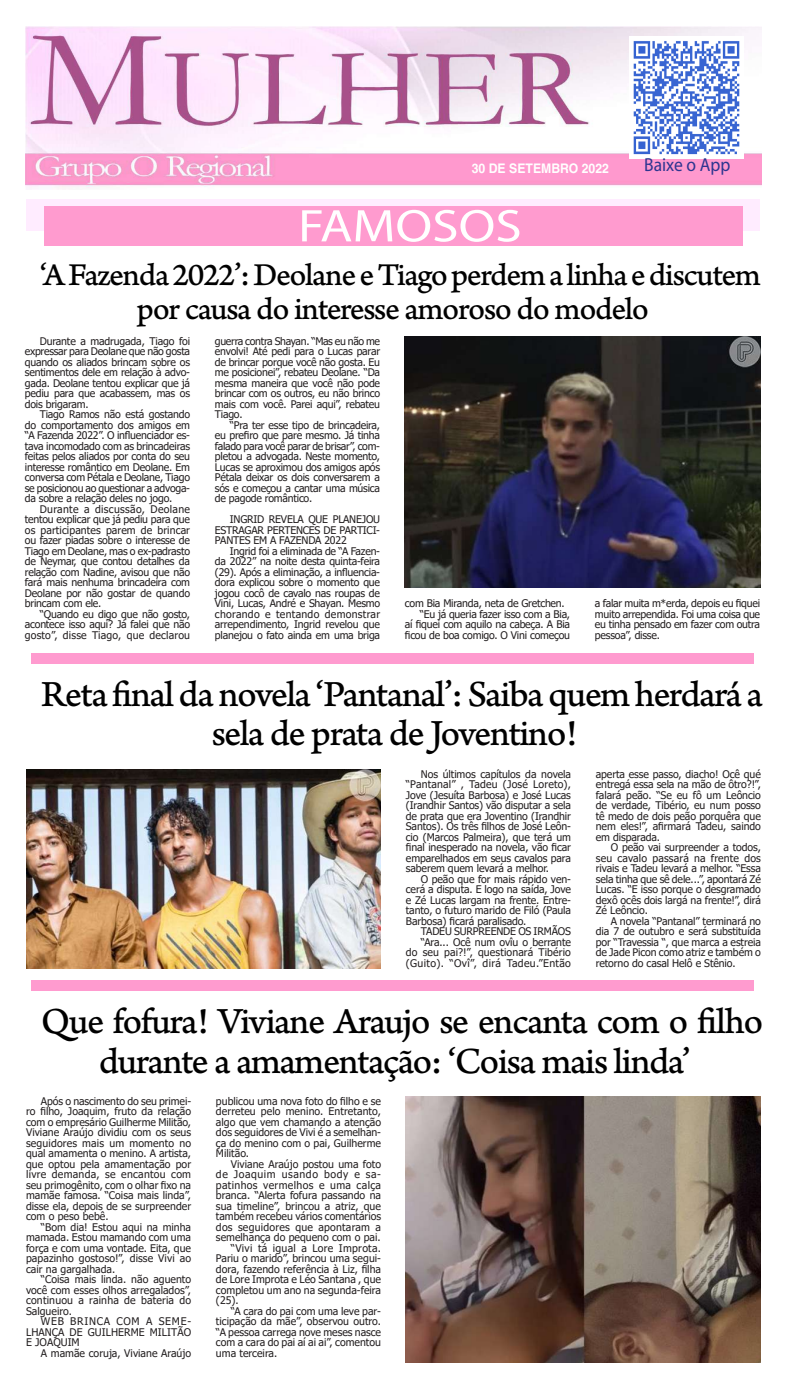
<style>
.page{position:relative;width:787px;height:1389px;background:#fff}
.page>*{position:absolute;margin:0;border:0;box-sizing:border-box;transform-origin:0 0}
.t1{font:46.11px "Myriad Pro";color:#fff;scale:1.16 1}
.t2{font:38.5px/39.4px "Arno Pro Caption";letter-spacing:-.045em;color:#000;text-align:center}
.t3{font:33.25px/33.2px "Arno Pro Caption";letter-spacing:-.045em;color:#000;text-align:center}
.t4{font:18.9px "Myriad Pro";color:#2d3590;scale:.93 1}
.t5{font:700 13.21px "Helvetica";color:#fff;scale:.93 1}
.t6{font:10.5px/10.5px "Tahoma";letter-spacing:-.01em;color:#231f20;text-align:justify}
.t7{font:10.5px/10.5px "Tahoma";letter-spacing:.01em;color:#231f20;text-align:right}
.t8{font:10.5px "Tahoma";letter-spacing:.03em;color:#231f20}
.t9{font:10.5px "Tahoma";letter-spacing:.02em;color:#231f20}
.t10{font:10.5px "Tahoma";letter-spacing:.025em;color:#231f20}
.t11{font:10.5px "Tahoma";letter-spacing:.055em;color:#231f20}
</style>
<div class="page">
<div style="left:26px;top:199px;width:733px;height:32px;background:#ffecff"></div>
<img style="left:25px;top:26px;width:735px;height:162px">
<div style="left:45px;top:206px;width:697px;height:40px;background:#ff9bcf"></div>
<img style="left:629px;top:37px;width:113px;height:122px">
<div style="left:32px;top:653px;width:721px;height:11px;background:#ff9bcf"></div>
<div style="left:32px;top:980px;width:721px;height:11px;background:#ff9bcf"></div>
<img style="left:405px;top:337px;width:354px;height:251px">
<img style="left:26px;top:770px;width:354px;height:198px">
<img style="left:406px;top:1097px;width:354px;height:266px">
<p class="t5" style="left:471px;top:160px;width:149px">30 DE SETEMBRO 2022</p>
<h3 class="t4" style="left:644px;top:153px;width:94px">Baixe o App</h3>
<h1 class="t1" style="left:298px;top:197px;width:194px">FAMOSOS</h1>
<h3 class="t3" style="left:40px;top:260px;width:722px">‘A Fazenda 2022’: Deolane e Tiago perdem a linha e discutem por causa do interesse amoroso do modelo</h3>
<p class="t6" style="left:25px;top:336px;width:167px;text-indent:15px">Durante a madrugada, Tiago foi expressar para Deolane que não gosta quando os aliados brincam sobre os sentimentos dele em relação à advo&shy;gada. Deolane tentou explicar que já pediu para que acabassem, mas os dois brigaram.</p>
<p class="t6" style="left:25px;top:410px;width:167px;text-indent:15px">Tiago Ramos não está gostando do comportamento dos amigos em “A Fazenda 2022”. O influenciador es&shy;tava incomodado com as brincadeiras feitas pelos aliados por conta do seu interesse romântico em Deolane. Em conversa com Pétala e Deolane, Tiago se posicionou ao questionar a advoga&shy;da sobre a relação deles no jogo.</p>
<p class="t6" style="left:25px;top:504px;width:167px;text-indent:15px">Durante a discussão, Deolane tentou explicar que já pediu para que os participantes parem de brincar ou fazer piadas sobre o interesse de Tiago em Deolane, mas o ex-padrasto de Neymar, que contou detalhes da relação com Nadine, avisou que não fará mais nenhuma brincadeira com Deolane por não gostar de quando brincam com ele.</p>
<p class="t6" style="left:25px;top:609px;width:167px;text-indent:15px">“Quando eu digo que não gosto, acontece isso aqui? Já falei que não gosto”, disse Tiago, que declarou</p>
<p class="t6" style="left:215px;top:336px;width:167px">guerra contra Shayan. “Mas eu não me envolvi! Até pedi para o Lucas parar de brincar porque você não gosta. Eu me posicionei”, rebateu Deolane. “Da mesma maneira que você não pode brincar com os outros, eu não brinco mais com você. Parei aqui”, rebateu Tiago.</p>
<p class="t6" style="left:215px;top:420px;width:167px;text-indent:15px">“Pra ter esse tipo de brincadeira, eu prefiro que pare mesmo. Já tinha falado para você parar de brisar”, com&shy;pletou a advogada. Neste momento, Lucas se aproximou dos amigos após Pétala deixar os dois conversarem a sós e começou a cantar uma música de pagode romântico.</p>
<p class="t6" style="left:215px;top:515px;width:167px;text-indent:15px">INGRID REVELA QUE PLANEJOU ESTRAGAR PERTENCES DE PARTICI-PANTES EM A FAZENDA 2022</p>
<p class="t6" style="left:215px;top:546px;width:167px;text-indent:15px">Ingrid foi a eliminada de “A Fazen&shy;da 2022” na noite desta quinta-feira (29). Após a eliminação, a influencia&shy;dora explicou sobre o momento que jogou cocô de cavalo nas roupas de Vini, Lucas, André e Shayan. Mesmo chorando e tentando demonstrar arrependimento, Ingrid revelou que planejou o fato ainda em uma briga</p>
<p class="t6" style="left:594px;top:599px;width:167px">a falar muita m*erda, depois eu fiquei muito arrependida. Foi uma coisa que eu tinha pensado em fazer com outra pessoa”, disse.</p>
<p class="t6" style="left:405px;top:599px;width:161px">com Bia Miranda, neta de Gretchen.</p>
<p class="t6" style="left:419px;top:609px;width:152px">“Eu já queria fazer isso com a Bia,</p>
<p class="t6" style="left:405px;top:620px;width:167px">aí fiquei com aquilo na cabeça. A Bia</p>
<p class="t6" style="left:405px;top:630px;width:167px">ficou de boa comigo. O Vini começou</p>
<h2 class="t2" style="left:41px;top:676px;width:723px">Reta final da novela ‘Pantanal’: Saiba quem herdará a sela de prata de Joventino!</h2>
<p class="t6" style="left:406px;top:769px;width:166px;text-indent:15px">Nos últimos capítulos da novela “Pantanal” , Tadeu (José Loreto), Jove (Jesuíta Barbosa) e José Lucas (Irandhir Santos) vão disputar a sela de prata que era Joventino (Irandhir Santos). Os três filhos de José Leôn&shy;cio (Marcos Palmeira), que terá um final inesperado na novela, vão ficar emparelhados em seus cavalos para saberem quem levará a melhor.</p>
<p class="t6" style="left:406px;top:874px;width:166px;text-indent:15px">O peão que for mais rápido ven&shy;cerá a disputa. E logo na saída, Jove e Zé Lucas largam na frente. Entre&shy;tanto, o futuro marido de Filó (Paula Barbosa) ficará paralisado.</p>
<p class="t7" style="left:406px;top:927px;width:166px">TADEU SURPREENDE OS IRMÃOS “Ara... Ocê num ovîu o berrante<br>do seu pai?!”, questionará Tibério (Guito). “Ovî”, dirá Tadeu.”Então</p>
<p class="t6" style="left:595px;top:769px;width:166px">aperta esse passo, diacho! Ocê qué entregá essa sela na mão de ôtro?!”, falará peão. “Se eu fô um Leôncio de verdade, Tibério, eu num posso tê medo de dois peão porquêra que nem eles!”, afirmará Tadeu, saindo em disparada.</p>
<p class="t6" style="left:595px;top:843px;width:166px;text-indent:15px">O peão vai surpreender a todos, seu cavalo passará na frente dos rivais e Tadeu levará a melhor. “Essa sela tinha que sê dele...”, apontará Zé Lucas. “E isso porque o desgramado dexô ocês dois largá na frente!”, dirá Zé Leôncio.</p>
<p class="t6" style="left:595px;top:916px;width:166px;text-indent:15px">A novela “Pantanal” terminará no dia 7 de outubro e será substituída por “Travessia “, que marca a estreia de Jade Picon como atriz e também o retorno do casal Helô e Stênio.</p>
<h2 class="t2" style="left:41px;top:1004px;width:723px">Que fofura! Viviane Araujo se encanta com o filho durante a amamentação: ‘Coisa mais linda’</h2>
<p class="t6" style="left:26px;top:1096px;width:166px;text-indent:15px">Após o nascimento do seu primei&shy;ro filho, Joaquim, fruto da relação com o empresário Guilherme Militão, Viviane Araújo dividiu com os seus seguidores mais um momento no qual amamenta o menino. A artista, que optou pela amamentação por livre demanda, se encantou com seu primogênito, com o olhar fixo na mamãe famosa. “Coisa mais linda”, disse ela, depois de se surpreender com o peso bebê.</p>
<p class="t6" style="left:26px;top:1222px;width:166px;text-indent:15px">“Bom dia! Estou aqui na minha mamada. Estou mamando com uma força e com uma vontade. Eita, que papazinho gostoso!”, disse Vivi ao cair na gargalhada.</p>
<p class="t6" style="left:26px;top:1275px;width:166px;text-indent:15px">“Coisa mais linda. não aguento você com esses olhos arregalados”, continuou a rainha de bateria do Salgueiro.</p>
<p class="t6" style="left:26px;top:1317px;width:166px;text-indent:15px">WEB BRINCA COM A SEME-LHANÇA DE GUILHERME MILITÃO E JOAQUIM</p>
<p class="t6" style="left:41px;top:1348px;width:152px">A mamãe coruja, Viviane Araújo</p>
<p class="t6" style="left:216px;top:1096px;width:166px">publicou uma nova foto do filho e se derreteu pelo menino. Entretanto, algo que vem chamando a atenção dos seguidores de Vivi é a semelhan&shy;ça do menino com o pai, Guilherme Militão.</p>
<p class="t6" style="left:231px;top:1159px;width:152px">Viviane Araújo postou uma foto</p>
<p class="t11" style="left:216px;top:1168px;width:166px">de Joaquim usando body e sa-</p>
<p class="t8" style="left:216px;top:1178px;width:166px">patinhos vermelhos e uma calça</p>
<p class="t6" style="left:216px;top:1191px;width:166px">branca. “Alerta fofura passando na</p>
<p class="t6" style="left:216px;top:1201px;width:166px">sua timeline”, brincou a atriz, que</p>
<p class="t6" style="left:216px;top:1212px;width:166px">também recebeu vários comentários</p>
<p class="t9" style="left:216px;top:1220px;width:166px">dos seguidores que apontaram a</p>
<p class="t6" style="left:216px;top:1233px;width:166px">semelhança do pequeno com o pai.</p>
<p class="t10" style="left:231px;top:1241px;width:152px">“Vivi tá igual a Lore Improta.</p>
<p class="t6" style="left:216px;top:1254px;width:166px">Pariu o marido”, brincou uma segui-</p>
<p class="t6" style="left:216px;top:1264px;width:166px">dora, fazendo referência à Liz, filha</p>
<p class="t6" style="left:216px;top:1275px;width:166px">de Lore Improta e Léo Santana , que</p>
<p class="t6" style="left:216px;top:1285px;width:166px">completou um ano na segunda-feira</p>
<p class="t6" style="left:216px;top:1296px;width:24px">(25).</p>
<p class="t6" style="left:231px;top:1306px;width:152px">“A cara do pai com uma leve par-</p>
<p class="t6" style="left:216px;top:1317px;width:166px">ticipação da mãe”, observou outro.</p>
<p class="t6" style="left:216px;top:1327px;width:166px">“A pessoa carrega nove meses nasce</p>
<p class="t6" style="left:216px;top:1338px;width:166px">com a cara do pai aí ai ai”, comentou</p>
<p class="t6" style="left:216px;top:1348px;width:63px">uma terceira.</p>
</div>
